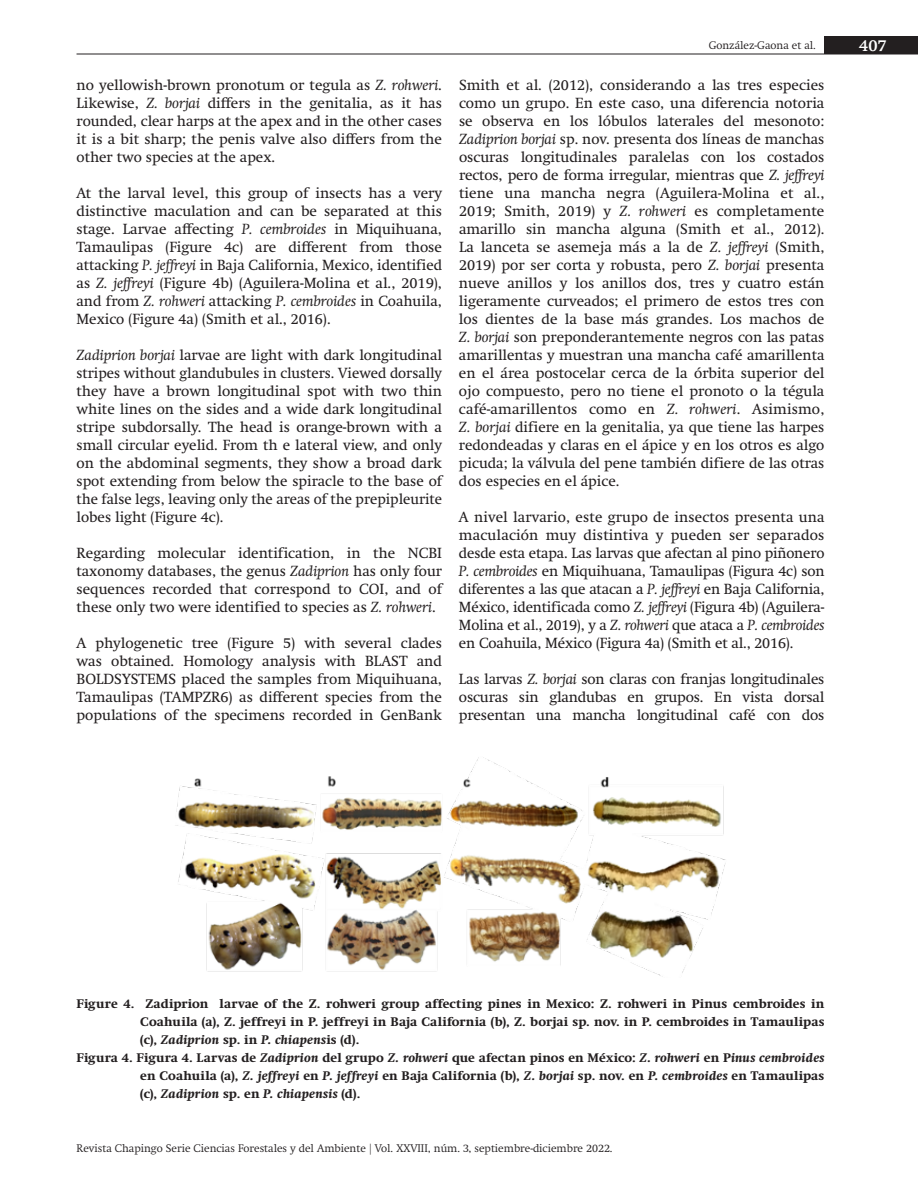
<style>
.page{position:relative;width:918px;height:1188px;background:#fff}
.page>*{position:absolute;margin:0;border:0;box-sizing:border-box;transform-origin:0 0}
.t1{font:600 16.5px "Swift Neue LT Pro";color:#fff}
.texto{font:15px/18px "Swift Neue LT Pro";color:#231f20;text-align:justify}
.pie_de_figura{font:700 12.75px/18px "Swift Neue LT Pro";letter-spacing:.01em;color:#231f20;text-align:justify}
.t2{font:300 11.25px "Swift Neue LT Pro";color:#231f20}
.s1{font-style:italic}
</style>
<div class="page">
<hr style="left:77px;top:54px;width:841px;height:1px;background:#231f20">
<div style="left:824px;top:36px;width:94px;height:18px;background:#231f20"></div>
<img style="left:175px;top:757px;width:551px;height:220px">
<p class="texto" style="left:77px;top:76px;width:367px">no yellowish-brown pronotum or tegula as <span class="s1">Z. rohweri</span>.<br>Likewise, <span class="s1">Z. borjai</span> differs in the genitalia, as it has rounded, clear harps at the apex and in the other cases it is a bit sharp; the penis valve also differs from the other two species at the apex.</p>
<p class="texto" style="left:77px;top:184px;width:367px">At the larval level, this group of insects has a very distinctive maculation and can be separated at this stage. Larvae affecting <span class="s1">P. cembroides</span> in Miquihuana, Tamaulipas (Figure 4c) are different from those attacking <span class="s1">P. jeffreyi</span> in Baja California, Mexico, identified as <span class="s1">Z. jeffreyi</span> (Figure 4b) (Aguilera-Molina et al., 2019), and from <span class="s1">Z. rohweri</span> attacking <span class="s1">P. cembroides</span> in Coahuila, Mexico (Figure 4a) (Smith et al., 2016).</p>
<p class="texto" style="left:77px;top:346px;width:367px"><span class="s1">Zadiprion borjai</span> larvae are light with dark longitudinal stripes without glandubules in clusters. Viewed dorsally they have a brown longitudinal spot with two thin white lines on the sides and a wide dark longitudinal stripe subdorsally. The head is orange-brown with a small circular eyelid. From th e lateral view, and only on the abdominal segments, they show a broad dark spot extending from below the spiracle to the base of the false legs, leaving only the areas of the prepipleurite lobes light (Figure 4c).</p>
<p class="texto" style="left:77px;top:544px;width:367px">Regarding molecular identification, in the NCBI taxonomy databases, the genus <span class="s1">Zadiprion</span> has only four sequences recorded that correspond to COI, and of these only two were identified to species as <span class="s1">Z. rohweri</span>.</p>
<p class="texto" style="left:77px;top:634px;width:367px">A phylogenetic tree (Figure 5) with several clades was obtained. Homology analysis with BLAST and BOLDSYSTEMS placed the samples from Miquihuana, Tamaulipas (TAMPZR6) as different species from the populations of the specimens recorded in GenBank</p>
<p class="t2" style="left:709px;top:39px;width:109px">González-Gaona et al.</p>
<p class="t1" style="left:859px;top:35px;width:29px">407</p>
<p class="texto" style="left:459px;top:76px;width:367px">Smith et al. (2012), considerando a las tres especies como un grupo. En este caso, una diferencia notoria se observa en los lóbulos laterales del mesonoto:<br><span class="s1">Zadiprion borjai</span> sp. nov. presenta dos líneas de manchas oscuras longitudinales paralelas con los costados rectos, pero de forma irregular, mientras que <span class="s1">Z. jeffreyi </span>tiene una mancha negra (Aguilera-Molina et al., 2019; Smith, 2019) y <span class="s1">Z. rohweri</span> es completamente amarillo sin mancha alguna (Smith et al., 2012).<br>La lanceta se asemeja más a la de <span class="s1">Z. jeffreyi</span> (Smith, 2019) por ser corta y robusta, pero <span class="s1">Z. borjai</span> presenta nueve anillos y los anillos dos, tres y cuatro están ligeramente curveados; el primero de estos tres con los dientes de la base más grandes. Los machos de <span class="s1">Z. borjai</span> son preponderantemente negros con las patas amarillentas y muestran una mancha café amarillenta en el área postocelar cerca de la órbita superior del ojo compuesto, pero no tiene el pronoto o la tégula café-amarillentos como en <span class="s1">Z. rohweri</span>. Asimismo, <span class="s1">Z. borjai</span> difiere en la genitalia, ya que tiene las harpes redondeadas y claras en el ápice y en los otros es algo picuda; la válvula del pene también difiere de las otras dos especies en el ápice.</p>
<p class="texto" style="left:459px;top:508px;width:367px">A nivel larvario, este grupo de insectos presenta una maculación muy distintiva y pueden ser separados desde esta etapa. Las larvas que afectan al pino piñonero <span class="s1">P. cembroides</span> en Miquihuana, Tamaulipas (Figura 4c) son diferentes a las que atacan a <span class="s1">P. jeffreyi</span> en Baja California, México, identificada como <span class="s1">Z. jeffreyi</span> (Figura 4b) (Aguilera-Molina et al., 2019), y a <span class="s1">Z. rohweri</span> que ataca a <span class="s1">P. cembroides </span>en Coahuila, México (Figura 4a) (Smith et al., 2016).</p>
<p class="texto" style="left:459px;top:670px;width:367px">Las larvas <span class="s1">Z. borjai</span> son claras con franjas longitudinales oscuras sin glandubas en grupos. En vista dorsal presentan una mancha longitudinal café con dos</p>
<p class="pie_de_figura" style="left:140px;top:995px;width:686px;text-indent:-64px">Figure 4. Zadiprion larvae of the Z. rohweri group affecting pines in Mexico: Z. rohweri in Pinus cembroides in Coahuila (a), Z. jeffreyi in P. jeffreyi in Baja California (b), Z. borjai sp. nov. in P. cembroides in Tamaulipas (c), <span class="s1">Zadiprion</span> sp. in <span class="s1">P. chiapens</span>is (d).</p>
<p class="pie_de_figura" style="left:140px;top:1049px;width:686px;text-indent:-64px">Figura 4. Figura 4. Larvas de <span class="s1">Zadiprion</span> del grupo <span class="s1">Z. rohweri</span> que afectan pinos en México: <span class="s1">Z. rohweri</span> en P<span class="s1">inus cembroides </span>en Coahuila (a), <span class="s1">Z. jeffreyi</span> en <span class="s1">P. jeffreyi</span> en Baja California (b), <span class="s1">Z. borjai</span> sp. nov. en <span class="s1">P. cembroides</span> en Tamaulipas (c), <span class="s1">Zadiprion</span> sp. en <span class="s1">P. chiapensis</span> (d).</p>
<p class="t2" style="left:77px;top:1142px;width:537px">Revista Chapingo Serie Ciencias Forestales y del Ambiente | Vol. XXVIII, núm. 3, septiembre-diciembre 2022.</p>
</div>
